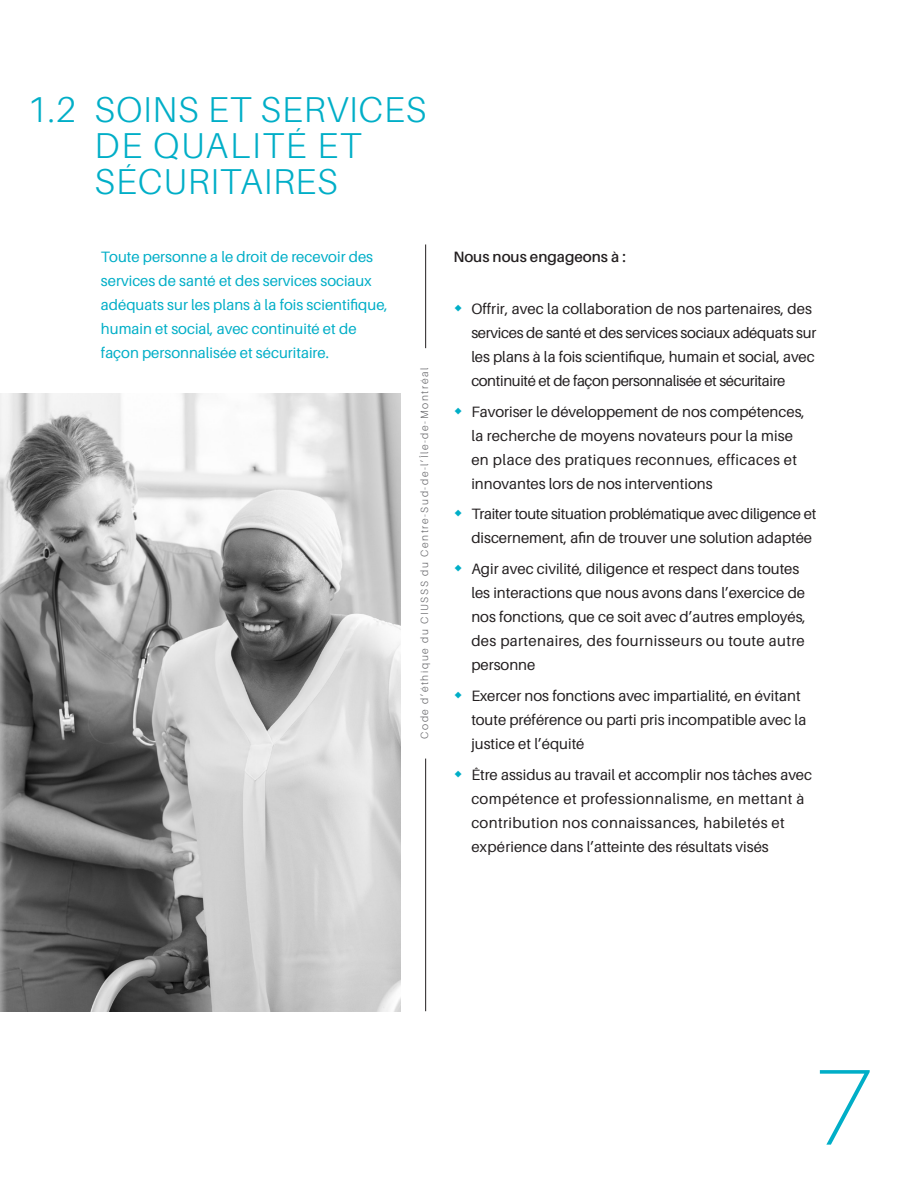
<style>
.page{position:relative;width:918px;height:1188px;background:#fff}
.page>*{position:absolute;margin:0;border:0;box-sizing:border-box;transform-origin:0 0}
.t1{font:100 108px "Aileron";color:#00aec7}
.t2{font:300 36px "Aileron";letter-spacing:.025em;color:#00aec7}
.t3{font:300 36px "Aileron";letter-spacing:.05em;color:#00aec7}
.t4{font:15px/24px "Aileron";color:#231f20}
.t5{font:15px/24px "Aileron";letter-spacing:-.02em;color:#231f20}
.t6{font:15px/24px "Aileron";color:#00aec7}
.t7{font:600 15px "Aileron";color:#231f20}
.t8{font:300 10.5px "Aileron";letter-spacing:.15em;color:#636366}
</style>
<div class="page">
<hr style="left:425px;top:244px;width:1px;height:104px;background:#231f20">
<hr style="left:425px;top:759px;width:1px;height:252px;background:#231f20">
<img style="left:0;top:393px;width:400px;height:618px">
<p class="t2" style="left:27px;top:90px;width:401px">1.2 SOINS ET SERVICES</p>
<p class="t3" style="left:94px;top:126px;width:269px">DE QUALITÉ ET</p>
<p class="t2" style="left:94px;top:162px;width:245px">SÉCURITAIRES</p>
<p class="t6" style="left:101px;top:245px;width:288px">Toute personne a le droit de recevoir des services de santé et des services sociaux adéquats sur les plans à la fois scientifique, humain et social, avec continuité et de façon personnalisée et sécuritaire.</p>
<p class="t7" style="left:453px;top:249px;width:174px">Nous nous engageons à :</p>
<p class="t5" style="left:471px;top:297px;width:347px">Offrir, avec la collaboration de nos partenaires, des services de santé et des services sociaux adéquats sur les plans à la fois scientifique, humain et social, avec continuité et de façon personnalisée et sécuritaire</p>
<p class="t4" style="left:471px;top:399px;width:335px">Favoriser le développement de nos compétences, la recherche de moyens novateurs pour la mise en place des pratiques reconnues, efficaces et innovantes lors de nos interventions</p>
<p class="t5" style="left:471px;top:502px;width:347px">Traiter toute situation problématique avec diligence et discernement, afin de trouver une solution adaptée</p>
<p class="t4" style="left:471px;top:557px;width:336px">Agir avec civilité, diligence et respect dans toutes les interactions que nous avons dans l’exercice de nos fonctions, que ce soit avec d’autres employés, des partenaires, des fournisseurs ou toute autre personne</p>
<p class="t4" style="left:471px;top:684px;width:337px">Exercer nos fonctions avec impartialité, en évitant toute préférence ou parti pris incompatible avec la justice et l’équité</p>
<p class="t4" style="left:471px;top:762px;width:342px">Être assidus au travail et accomplir nos tâches avec compétence et professionnalisme, en mettant à contribution nos connaissances, habiletés et expérience dans l’atteinte des résultats visés</p>
<p class="t8" style="left:419px;top:739px;width:372px;rotate:-90deg">Code d’éthique du CIUSSS du Centre-Sud-de-l’Île-de-Montréal</p>
<h1 class="t1" style="left:815px;top:1048px;width:60px">7</h1>
</div>
